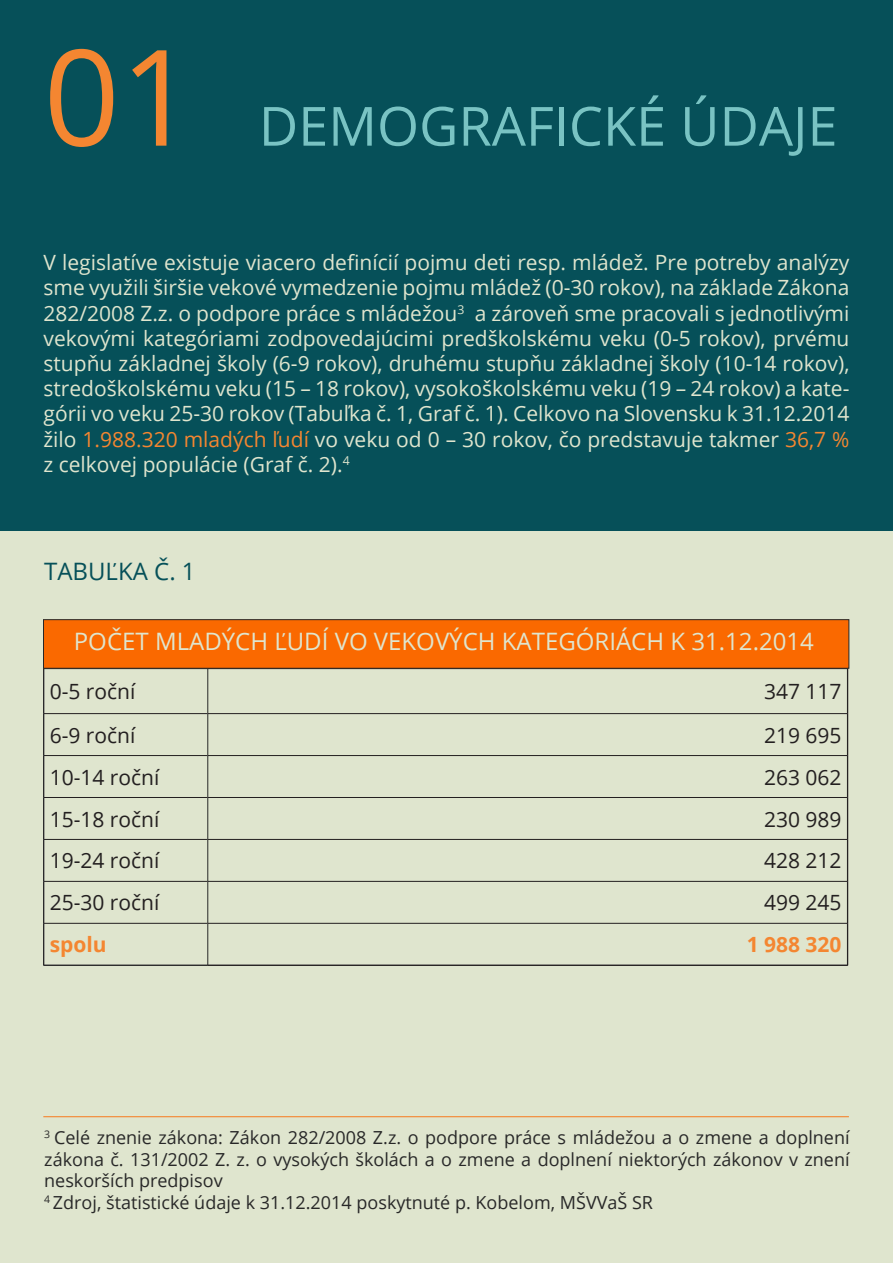
<style>
.page{position:relative;width:893px;height:1263px;background:#dfe5ce}
.page>*{position:absolute;margin:0;border:0;box-sizing:border-box;transform-origin:0 0}
.t1{font:133.5px "Open Sans";color:#f48631}
.t2{font:54px "Open Sans";color:#79c3c3}
.t3{font:24px "Open Sans";color:#dfe5ce}
.t4{font:24px "Open Sans";color:#065059}
.t5{font:21px/25.2px "Open Sans";color:#dfe5ce;text-align:justify}
.t6{font:21px "Open Sans";color:#231f20}
.t7{font:700 21px "Open Sans";color:#f48631}
.t8{font:18px/21.6px "Open Sans";color:#282828;text-align:justify}
.s1{color:#f48631}
</style>
<div class="page">
<div style="left:0;top:0;width:893px;height:531px;background:#065059"></div>
<hr style="left:43px;top:1116px;width:806px;height:1px;background:#f48631">
<hr style="left:44px;top:713px;width:164px;height:1px;background:#231f20">
<hr style="left:208px;top:713px;width:639px;height:1px;background:#231f20">
<hr style="left:44px;top:755px;width:164px;height:1px;background:#231f20">
<hr style="left:208px;top:755px;width:639px;height:1px;background:#231f20">
<hr style="left:44px;top:797px;width:164px;height:1px;background:#231f20">
<hr style="left:208px;top:797px;width:639px;height:1px;background:#231f20">
<hr style="left:44px;top:839px;width:164px;height:1px;background:#231f20">
<hr style="left:208px;top:839px;width:639px;height:1px;background:#231f20">
<hr style="left:44px;top:881px;width:164px;height:1px;background:#231f20">
<hr style="left:208px;top:881px;width:639px;height:1px;background:#231f20">
<hr style="left:44px;top:923px;width:164px;height:1px;background:#231f20">
<hr style="left:208px;top:923px;width:639px;height:1px;background:#231f20">
<hr style="left:44px;top:668px;width:164px;height:1px;background:#282828">
<hr style="left:43px;top:668px;width:1px;height:46px;background:#282828">
<hr style="left:44px;top:669px;width:1px;height:45px;background:#282828">
<hr style="left:43px;top:714px;width:1px;height:41px;background:#282828">
<hr style="left:44px;top:714px;width:1px;height:41px;background:#282828">
<hr style="left:43px;top:755px;width:1px;height:42px;background:#282828">
<hr style="left:44px;top:755px;width:1px;height:42px;background:#282828">
<hr style="left:43px;top:797px;width:1px;height:42px;background:#282828">
<hr style="left:44px;top:797px;width:1px;height:42px;background:#282828">
<hr style="left:43px;top:839px;width:1px;height:42px;background:#282828">
<hr style="left:44px;top:839px;width:1px;height:42px;background:#282828">
<hr style="left:43px;top:881px;width:1px;height:42px;background:#282828">
<hr style="left:44px;top:881px;width:1px;height:42px;background:#282828">
<hr style="left:43px;top:923px;width:1px;height:42px;background:#282828">
<hr style="left:44px;top:923px;width:1px;height:42px;background:#282828">
<hr style="left:44px;top:965px;width:164px;height:1px;background:#282828">
<hr style="left:208px;top:668px;width:639px;height:1px;background:#231f20">
<hr style="left:847px;top:668px;width:1px;height:46px;background:#231f20">
<hr style="left:847px;top:714px;width:1px;height:41px;background:#231f20">
<hr style="left:847px;top:755px;width:1px;height:42px;background:#231f20">
<hr style="left:847px;top:797px;width:1px;height:42px;background:#231f20">
<hr style="left:847px;top:839px;width:1px;height:42px;background:#231f20">
<hr style="left:847px;top:881px;width:1px;height:42px;background:#231f20">
<hr style="left:847px;top:923px;width:1px;height:42px;background:#231f20">
<hr style="left:208px;top:965px;width:640px;height:1px;background:#231f20">
<hr style="left:208px;top:669px;width:1px;height:45px;background:#282828">
<hr style="left:208px;top:714px;width:1px;height:41px;background:#282828">
<hr style="left:208px;top:755px;width:1px;height:42px;background:#282828">
<hr style="left:208px;top:797px;width:1px;height:42px;background:#282828">
<hr style="left:208px;top:839px;width:1px;height:42px;background:#282828">
<hr style="left:208px;top:881px;width:1px;height:42px;background:#282828">
<hr style="left:208px;top:923px;width:1px;height:42px;background:#282828">
<div style="left:43px;top:619px;width:806px;height:49px;background:#fa6900;border:1px solid #282828"></div>
<p class="t1" style="left:44px;top:6px;width:154px">01</p>
<p class="t2" style="left:259px;top:89px;width:580px">DEMOGRAFICKÉ ÚDAJE</p>
<p class="t5" style="left:44px;top:249px;width:807px">V legislatíve existuje viacero definícií pojmu deti resp. mládež. Pre potreby analýzy sme využili širšie vekové vymedzenie pojmu mládež (0-30 rokov), na základe Zákona 282/2008 Z.z. o podpore práce s mládežou<sup>3</sup> a zároveň sme pracovali s jednotlivými vekovými kategóriami zodpovedajúcimi predškolskému veku (0-5 rokov), prvému stupňu základnej školy (6-9 rokov), druhému stupňu základnej školy (10-14 rokov), stredoškolskému veku (15 – 18 rokov), vysokoškolskému veku (19 – 24 rokov) a kate&shy;górii vo veku 25-30 rokov (Tabuľka č. 1, Graf č. 1). Celkovo na Slovensku k 31.12.2014 žilo <span class="s1">1.988.320 mladých ľudí</span> vo veku od 0 – 30 rokov, čo predstavuje takmer <span class="s1">36,7 % </span>z celkovej populácie (Graf č. 2).<sup>4</sup></p>
<p class="t4" style="left:44px;top:554px;width:153px">TABUĽKA Č. 1</p>
<p class="t3" style="left:74px;top:625px;width:742px">POČET MLADÝCH ĽUDÍ VO VEKOVÝCH KATEGÓRIÁCH K 31.12.2014</p>
<p class="t6" style="left:50px;top:677px;width:87px">0-5 roční</p>
<p class="t6" style="left:764px;top:677px;width:79px">347 117</p>
<p class="t6" style="left:50px;top:721px;width:87px">6-9 roční</p>
<p class="t6" style="left:764px;top:721px;width:79px">219 695</p>
<p class="t6" style="left:50px;top:762px;width:111px">10-14 roční</p>
<p class="t6" style="left:764px;top:762px;width:79px">263 062</p>
<p class="t6" style="left:50px;top:804px;width:111px">15-18 roční</p>
<p class="t6" style="left:764px;top:804px;width:79px">230 989</p>
<p class="t6" style="left:50px;top:846px;width:111px">19-24 roční</p>
<p class="t6" style="left:764px;top:846px;width:79px">428 212</p>
<p class="t6" style="left:50px;top:888px;width:111px">25-30 roční</p>
<p class="t6" style="left:764px;top:888px;width:79px">499 245</p>
<p class="t7" style="left:50px;top:930px;width:58px">spolu</p>
<p class="t7" style="left:747px;top:930px;width:96px">1 988 320</p>
<p class="t8" style="left:44px;top:1126px;width:807px"><sup>3</sup> Celé znenie zákona: Zákon 282/2008 Z.z. o podpore práce s mládežou a o zmene a doplnení zákona č. 131/2002 Z. z. o vysokých školách a o zmene a doplnení niektorých zákonov v znení neskorších predpisov</p>
<p class="t8" style="left:44px;top:1191px;width:610px"><sup>4</sup> Zdroj, štatistické údaje k 31.12.2014 poskytnuté p. Kobelom, MŠVVaŠ SR</p>
</div>
